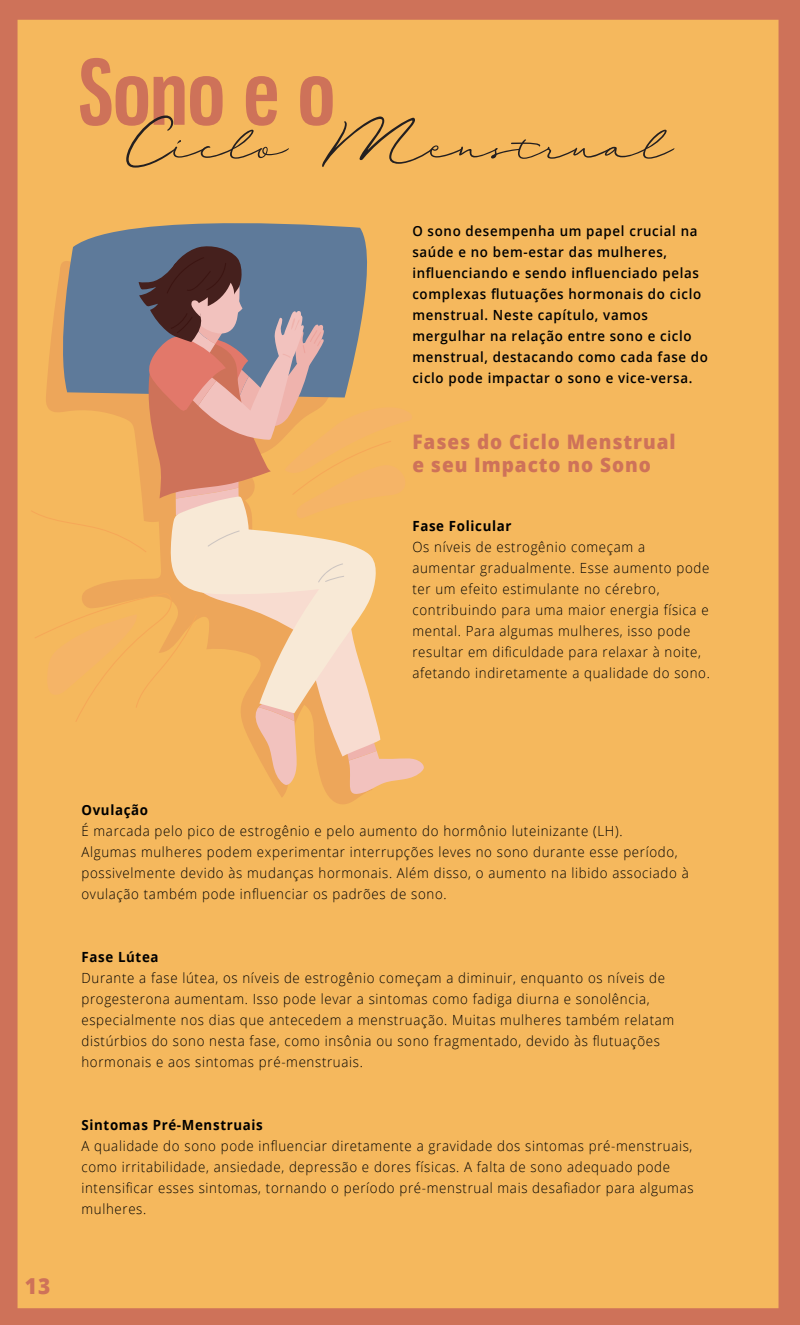
<style>
.page{position:relative;width:800px;height:1325px;background:#ce7259}
.page>*{position:absolute;margin:0;border:0;box-sizing:border-box;transform-origin:0 0}
.t1{font:95.9px "Sunshine Valley DEMO";color:#231f20;scale:.95 1}
.t2{font:700 88.2px "Gnuolane Rg";color:#ce7259}
.t3{font:800 22px "Open Sans";color:#ce7259;scale:.95 1}
.t4{font:800 20px/22.5px "Open Sans";letter-spacing:.05em;color:#ce7259;scale:.95 1}
.t5{font:300 14px/21px "Open Sans";letter-spacing:.05em;color:#000;scale:.95 1}
.t6{font:600 14px/21px "Open Sans";letter-spacing:.05em;color:#000;scale:.95 1}
.t7{font:700 14px "Open Sans";letter-spacing:.05em;color:#000;scale:.95 1}
</style>
<div class="page">
<div style="left:18px;top:20px;width:761px;height:1288px;background:#f5b85d"></div>
<svg style="left:46px;top:552px;width:327px;height:253px;background:#f4b65c"></svg>
<svg style="left:55px;top:209px;width:327px;height:35px;background:#b49d77"></svg>
<svg style="left:344px;top:726px;width:80px;height:73px;background:#f3ba83"></svg>
<svg style="left:178px;top:552px;width:204px;height:205px;background:#f4bc77"></svg>
<svg style="left:254px;top:713px;width:43px;height:72px;background:#f1b998"></svg>
<svg style="left:171px;top:552px;width:205px;height:161px;background:#f5d1a7"></svg>
<svg style="left:318px;top:563px;width:26px;height:19px"></svg>
<svg style="left:35px;top:593px;width:162px;height:129px;background:#f4b55e"></svg>
<svg style="left:31px;top:244px;width:387px;height:308px;background:#c39c76"></svg>
<h2 class="t2" style="left:79px;top:39px;width:258px">Sono e o</h2>
<h1 class="t1" style="left:126px;top:104px;width:577px">Ciclo Menstrual</h1>
<p class="t6" style="left:412px;top:220px;width:313px">O sono desempenha um papel crucial na saúde e no bem-estar das mulheres, influenciando e sendo influenciado pelas complexas flutuações hormonais do ciclo menstrual. Neste capítulo, vamos mergulhar na relação entre sono e ciclo menstrual, destacando como cada fase do ciclo pode impactar o sono e vice-versa.</p>
<h3 class="t4" style="left:412px;top:430px;width:279px">Fases do Ciclo Menstrual e seu Impacto no Sono</h3>
<p class="t7" style="left:412px;top:516px;width:106px">Fase Folicular</p>
<p class="t5" style="left:412px;top:536px;width:315px">Os níveis de estrogênio começam a aumentar gradualmente. Esse aumento pode ter um efeito estimulante no cérebro, contribuindo para uma maior energia física e mental. Para algumas mulheres, isso pode resultar em dificuldade para relaxar à noite, afetando indiretamente a qualidade do sono.</p>
<h3 class="t3" style="left:25px;top:1269px;width:28px">13</h3>
<p class="t7" style="left:81px;top:800px;width:72px">Ovulação</p>
<p class="t5" style="left:81px;top:820px;width:641px">É marcada pelo pico de estrogênio e pelo aumento do hormônio luteinizante (LH).<br>Algumas mulheres podem experimentar interrupções leves no sono durante esse período, possivelmente devido às mudanças hormonais. Além disso, o aumento na libido associado à ovulação também pode influenciar os padrões de sono.</p>
<p class="t7" style="left:81px;top:947px;width:83px">Fase Lútea</p>
<p class="t5" style="left:81px;top:967px;width:625px">Durante a fase lútea, os níveis de estrogênio começam a diminuir, enquanto os níveis de progesterona aumentam. Isso pode levar a sintomas como fadiga diurna e sonolência, especialmente nos dias que antecedem a menstruação. Muitas mulheres também relatam distúrbios do sono nesta fase, como insônia ou sono fragmentado, devido às flutuações hormonais e aos sintomas pré-menstruais.</p>
<p class="t7" style="left:81px;top:1115px;width:193px">Sintomas Pré-Menstruais</p>
<p class="t5" style="left:81px;top:1135px;width:646px">A qualidade do sono pode influenciar diretamente a gravidade dos sintomas pré-menstruais, como irritabilidade, ansiedade, depressão e dores físicas. A falta de sono adequado pode intensificar esses sintomas, tornando o período pré-menstrual mais desafiador para algumas mulheres.</p>
</div>
